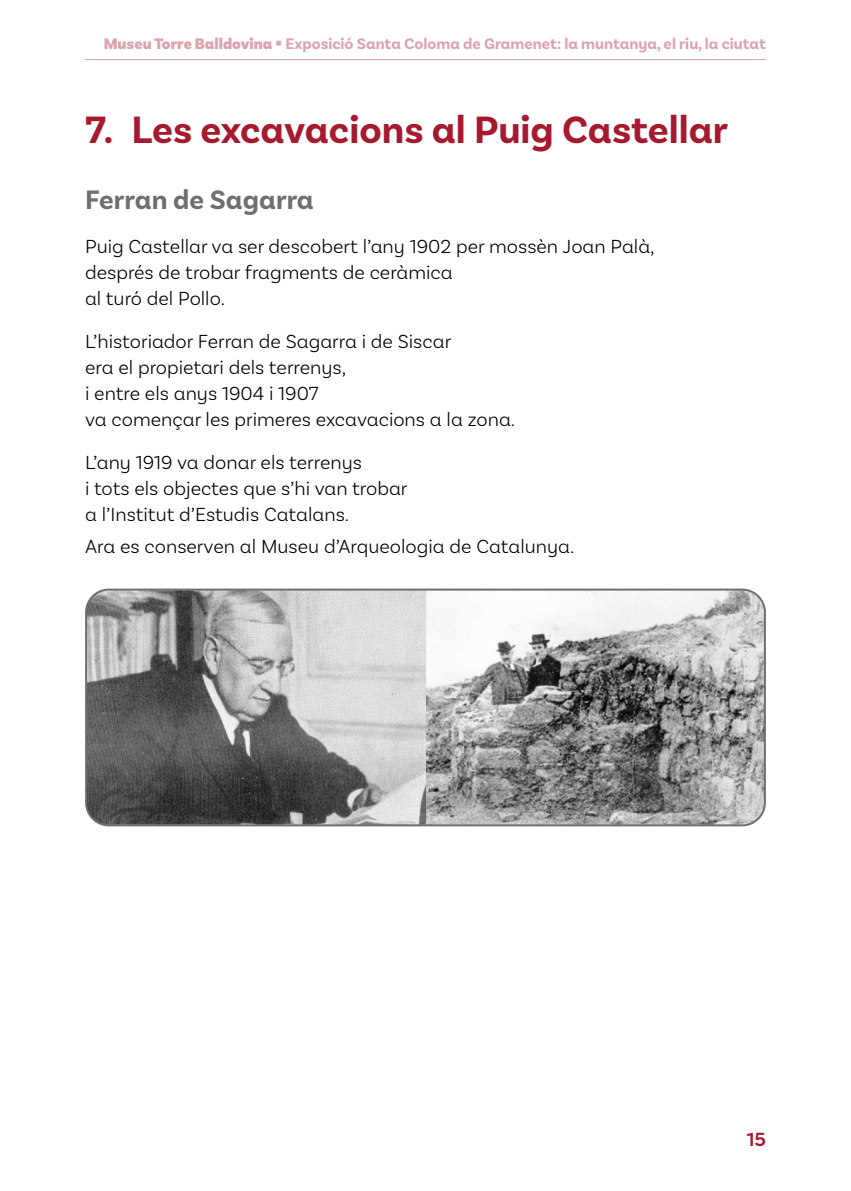
<style>
.page{position:relative;width:851px;height:1191px;background:#fff}
.page>*{position:absolute;margin:0;border:0;box-sizing:border-box;transform-origin:0 0}
.t1{font:700 40px "Basic Sans Alt";color:#a6192e}
.t2{font:700 28px "Basic Sans Alt";color:#706f6f}
.t3{font:300 20px/26px "Basic Sans Alt";color:#000}
.t4{font:600 20px "Basic Sans Alt";color:#a6192e}
.t5{font:700 16px "Basic Sans Alt";color:#dba3ab}
.s1{font-weight:900}
</style>
<div class="page">
<hr style="left:85px;top:59px;width:680px;height:1px;background:#dba3ab">
<img style="left:86px;top:591px;width:678px;height:233px">
<div style="left:85px;top:588px;width:680px;height:238px;border:2px solid #706f6f;border-radius:23px"></div>
<p class="t5" style="left:104px;top:34px;width:663px"><span class="s1">Museu Torre Balldovina</span> ▪ Exposició Santa Coloma de Gramenet: la muntanya, el riu, la ciutat</p>
<h1 class="t1" style="left:85px;top:106px;width:644px">7. Les excavacions al Puig Castellar</h1>
<h2 class="t2" style="left:85px;top:183px;width:230px">Ferran de Sagarra</h2>
<p class="t3" style="left:85px;top:232px;width:571px">Puig Castellar va ser descobert l’any 1902 per mossèn Joan Palà, després de trobar fragments de ceràmica<br>al turó del Pollo.</p>
<p class="t3" style="left:85px;top:327px;width:431px">L’historiador Ferran de Sagarra i de Siscar<br>era el propietari dels terrenys,<br>i entre els anys 1904 i 1907<br>va començar les primeres excavacions a la zona.</p>
<p class="t3" style="left:85px;top:448px;width:324px">L’any 1919 va donar els terrenys<br>i tots els objectes que s’hi van trobar a l’Institut d’Estudis Catalans.</p>
<p class="t3" style="left:85px;top:532px;width:490px">Ara es conserven al Museu d’Arqueologia de Catalunya.</p>
<p class="t4" style="left:746px;top:1126px;width:21px">15</p>
</div>
